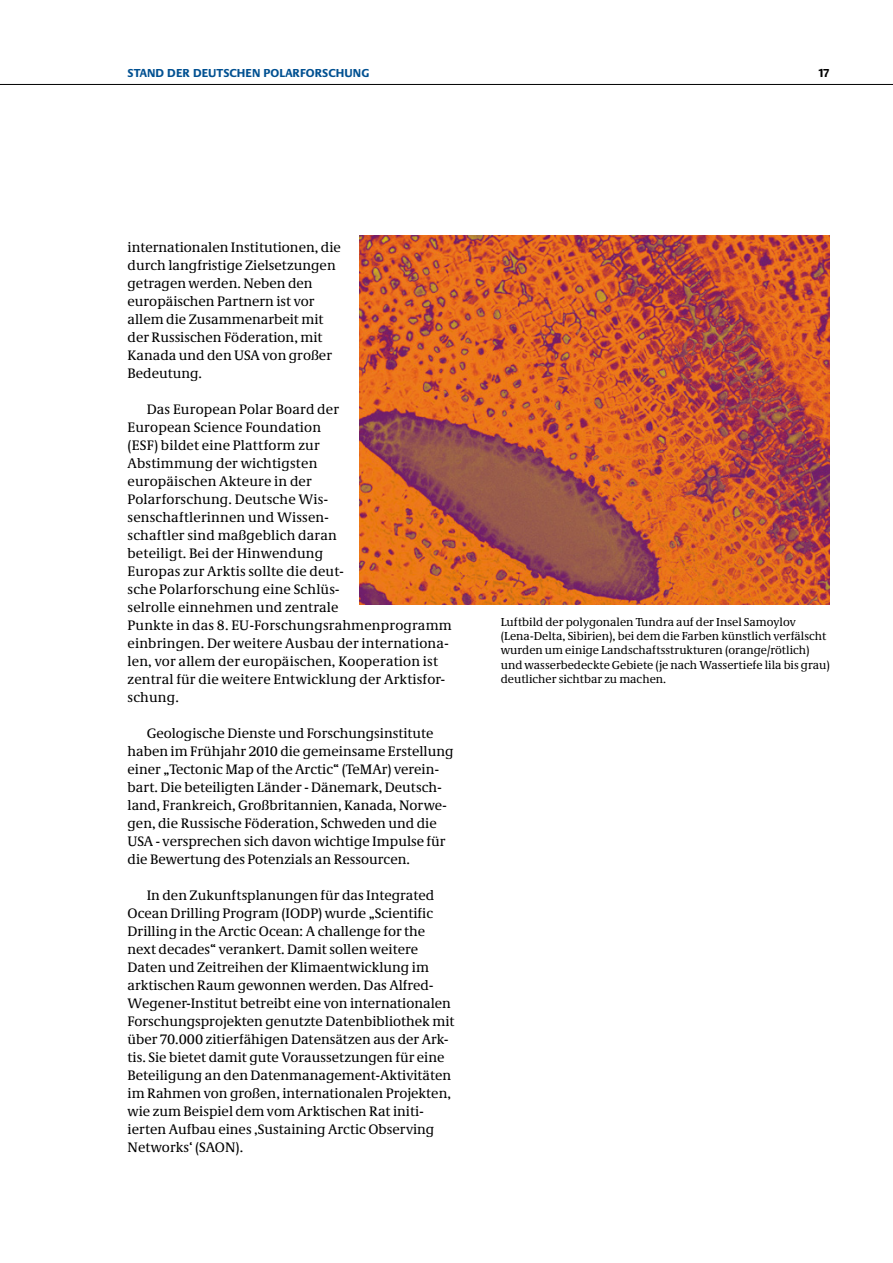
<style>
.page{position:relative;width:893px;height:1263px;background:#fff}
.page>*{position:absolute;margin:0;border:0;box-sizing:border-box;transform-origin:0 0}
.t1{font:14.25px/18px "Neue Demos";color:#000}
.t2{font:12px/14.4px "Neue Demos";color:#000}
.t3{font:700 12px "Neue Praxis";letter-spacing:.005em;color:#005091}
.t4{font:700 12px "Neue Praxis";color:#000}
</style>
<div class="page">
<hr style="left:0;top:84px;width:893px;height:1px;background:#000">
<img style="left:359px;top:235px;width:470px;height:370px">
<p class="t3" style="left:128px;top:66px;width:243px">STAND DER DEUTSCHEN POLARFORSCHUNG</p>
<p class="t4" style="left:819px;top:66px;width:12px">17</p>
<p class="t1" style="left:128px;top:238px;width:215px">internationalen Institutionen, die durch langfristige Zielsetzungen getragen werden. Neben den europäischen Partnern ist vor allem die Zusammenarbeit mit der Russischen Föderation, mit<br>Kanada und den USA von großer<br>Bedeutung.</p>
<p class="t1" style="left:128px;top:400px;width:326px;text-indent:19px">Das European Polar Board der<br>European Science Foundation<br>(ESF) bildet eine Plattform zur<br>Abstimmung der wichtigsten<br>europäischen Akteure in der<br>Polarforschung. Deutsche Wis-<br>senschaftlerinnen und Wissen-<br>schaftler sind maßgeblich daran<br>beteiligt. Bei der Hinwendung<br>Europas zur Arktis sollte die deut-<br>sche Polarforschung eine Schlüs-<br>selrolle einnehmen und zentrale<br>Punkte in das 8. EU-Forschungsrahmenprogramm einbringen. Der weitere Ausbau der internationa&shy;len, vor allem der europäischen, Kooperation ist zentral für die weitere Entwicklung der Arktisfor&shy;schung.</p>
<p class="t1" style="left:128px;top:724px;width:327px;text-align:center">Geologische Dienste und Forschungsinstitute haben im Frühjahr 2010 die gemeinsame Erstellung</p>
<p class="t1" style="left:128px;top:760px;width:321px">einer „Tectonic Map of the Arctic“ (TeMAr) verein&shy;bart. Die beteiligten Länder - Dänemark, Deutsch&shy;land, Frankreich, Großbritannien, Kanada, Norwe-</p>
<p class="t1" style="left:128px;top:814px;width:320px">gen, die Russische Föderation, Schweden und die<br>USA - versprechen sich davon wichtige Impulse für die Bewertung des Potenzials an Ressourcen.</p>
<p class="t1" style="left:128px;top:886px;width:328px;text-indent:19px">In den Zukunftsplanungen für das Integrated Ocean Drilling Program (IODP) wurde „Scientific Drilling in the Arctic Ocean: A challenge for the next decades“ verankert. Damit sollen weitere Daten und Zeitreihen der Klimaentwicklung im arktischen Raum gewonnen werden. Das Alfred-Wegener-Institut betreibt eine von internationalen Forschungsprojekten genutzte Datenbibliothek mit</p>
<p class="t1" style="left:128px;top:1048px;width:325px">tis. Sie bietet damit gute Voraussetzungen für eine<br>Beteiligung an den Datenmanagement-Aktivitäten im Rahmen von großen, internationalen Projekten,</p>
<p class="t1" style="left:128px;top:1120px;width:308px">ierten Aufbau eines ‚Sustaining Arctic Observing<br>Networks‘ (SAON).</p>
<p class="t1" style="left:128px;top:1030px;width:322px">über 70.000 zitierfähigen Datensätzen aus der Ark-</p>
<p class="t1" style="left:128px;top:1102px;width:298px">wie zum Beispiel dem vom Arktischen Rat initi-</p>
<p class="t2" style="left:501px;top:614px;width:331px">Luftbild der polygonalen Tundra auf der Insel Samoylov (Lena-Delta, Sibirien), bei dem die Farben künstlich verfälscht wurden um einige Landschaftsstrukturen (orange/rötlich) und wasserbedeckte Gebiete (je nach Wassertiefe lila bis grau) deutlicher sichtbar zu machen.</p>
</div>
